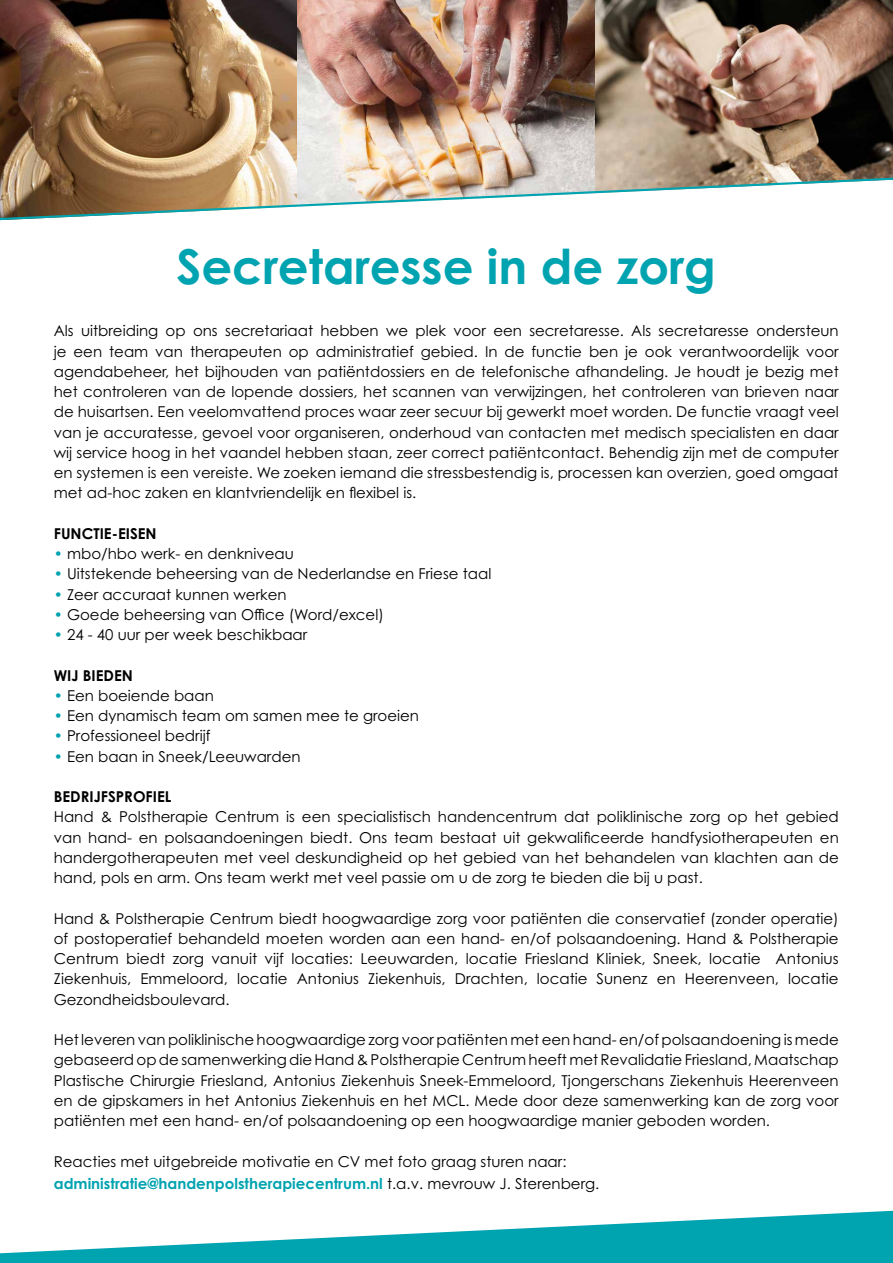
<style>
.page{position:relative;width:893px;height:1263px;background:#fff}
.page>*{position:absolute;margin:0;border:0;box-sizing:border-box;transform-origin:0 0}
.t1{font:700 48px "Century Gothic Pro";color:#00a3b0}
.t2{font:15px/20.2px "Century Gothic Pro";color:#000;text-align:justify}
.t3{font:700 15px "Century Gothic Pro";color:#000}
.s1{color:#00a3b0}
.s2{font-weight:700;color:#00a3b0}
</style>
<div class="page">
<img style="left:0;top:0;width:298px;height:176px">
<img style="left:298px;top:0;width:297px;height:176px">
<img style="left:595px;top:0;width:298px;height:176px">
<svg style="left:0;top:1211px;width:893px;height:52px;fill:#00a3b0"></svg>
<img style="left:0;top:176px;width:893px;height:45px">
<h1 class="t1" style="left:177px;top:237px;width:541px">Secretaresse in de zorg</h1>
<p class="t2" style="left:54px;top:321px;width:786px">Als uitbreiding op ons secretariaat hebben we plek voor een secretaresse. Als secretaresse ondersteun je een team van therapeuten op administratief gebied. In de functie ben je ook verantwoordelijk voor agendabeheer, het bijhouden van patiëntdossiers en de telefonische afhandeling. Je houdt je bezig met het controleren van de lopende dossiers, het scannen van verwijzingen, het controleren van brieven naar de huisartsen. Een veelomvattend proces waar zeer secuur bij gewerkt moet worden. De functie vraagt veel van je accuratesse, gevoel voor organiseren, onderhoud van contacten met medisch specialisten en daar wij service hoog in het vaandel hebben staan, zeer correct patiëntcontact. Behendig zijn met de computer en systemen is een vereiste. We zoeken iemand die stressbestendig is, processen kan overzien, goed omgaat met ad-hoc zaken en klantvriendelijk en flexibel is.</p>
<p class="t3" style="left:54px;top:524px;width:104px">FUNCTIE-EISEN</p>
<p class="t2" style="left:54px;top:543px;width:242px"><span class="s1">•</span> mbo/hbo werk- en denkniveau</p>
<p class="t2" style="left:54px;top:564px;width:439px"><span class="s1">•</span> Uitstekende beheersing van de Nederlandse en Friese taal</p>
<p class="t2" style="left:54px;top:584px;width:234px"><span class="s1">•</span> Zeer accuraat kunnen werken</p>
<p class="t2" style="left:54px;top:604px;width:332px"><span class="s1">•</span> Goede beheersing van Office (Word/excel)</p>
<p class="t2" style="left:54px;top:624px;width:255px"><span class="s1">•</span> 24 - 40 uur per week beschikbaar</p>
<p class="t3" style="left:54px;top:666px;width:81px">WIJ BIEDEN</p>
<p class="t2" style="left:54px;top:685px;width:162px"><span class="s1">•</span> Een boeiende baan</p>
<p class="t2" style="left:54px;top:705px;width:367px"><span class="s1">•</span> Een dynamisch team om samen mee te groeien</p>
<p class="t2" style="left:54px;top:726px;width:158px"><span class="s1">•</span> Professioneel bedrijf</p>
<p class="t2" style="left:54px;top:746px;width:248px"><span class="s1">•</span> Een baan in Sneek/Leeuwarden</p>
<p class="t3" style="left:54px;top:787px;width:119px">BEDRIJFSPROFIEL</p>
<p class="t2" style="left:54px;top:807px;width:786px">Hand &amp; Polstherapie Centrum is een specialistisch handencentrum dat poliklinische zorg op het gebied van hand- en polsaandoeningen biedt. Ons team bestaat uit gekwalificeerde handfysiotherapeuten en handergotherapeuten met veel deskundigheid op het gebied van het behandelen van klachten aan de hand, pols en arm. Ons team werkt met veel passie om u de zorg te bieden die bij u past.</p>
<p class="t2" style="left:54px;top:908px;width:786px">Hand &amp; Polstherapie Centrum biedt hoogwaardige zorg voor patiënten die conservatief (zonder operatie) of postoperatief behandeld moeten worden aan een hand- en/of polsaandoening. Hand &amp; Polstherapie Centrum biedt zorg vanuit vijf locaties: Leeuwarden, locatie Friesland Kliniek, Sneek, locatie Antonius Ziekenhuis, Emmeloord, locatie Antonius Ziekenhuis, Drachten, locatie Sunenz en Heerenveen, locatie Gezondheidsboulevard.</p>
<p class="t2" style="left:54px;top:1029px;width:786px">Het leveren van poliklinische hoogwaardige zorg voor patiënten met een hand- en/of polsaandoening is mede gebaseerd op de samenwerking die Hand &amp; Polstherapie Centrum heeft met Revalidatie Friesland, Maatschap Plastische Chirurgie Friesland, Antonius Ziekenhuis Sneek-Emmeloord, Tjongerschans Ziekenhuis Heerenveen en de gipskamers in het Antonius Ziekenhuis en het MCL. Mede door deze samenwerking kan de zorg voor patiënten met een hand- en/of polsaandoening op een hoogwaardige manier geboden worden.</p>
<p class="t2" style="left:54px;top:1150px;width:547px;line-height:22.2px">Reacties met uitgebreide motivatie en CV met foto graag sturen naar: <span class="s2">administratie@handenpolstherapiecentrum.nl</span> t.a.v. mevrouw J. Sterenberg.</p>
</div>
